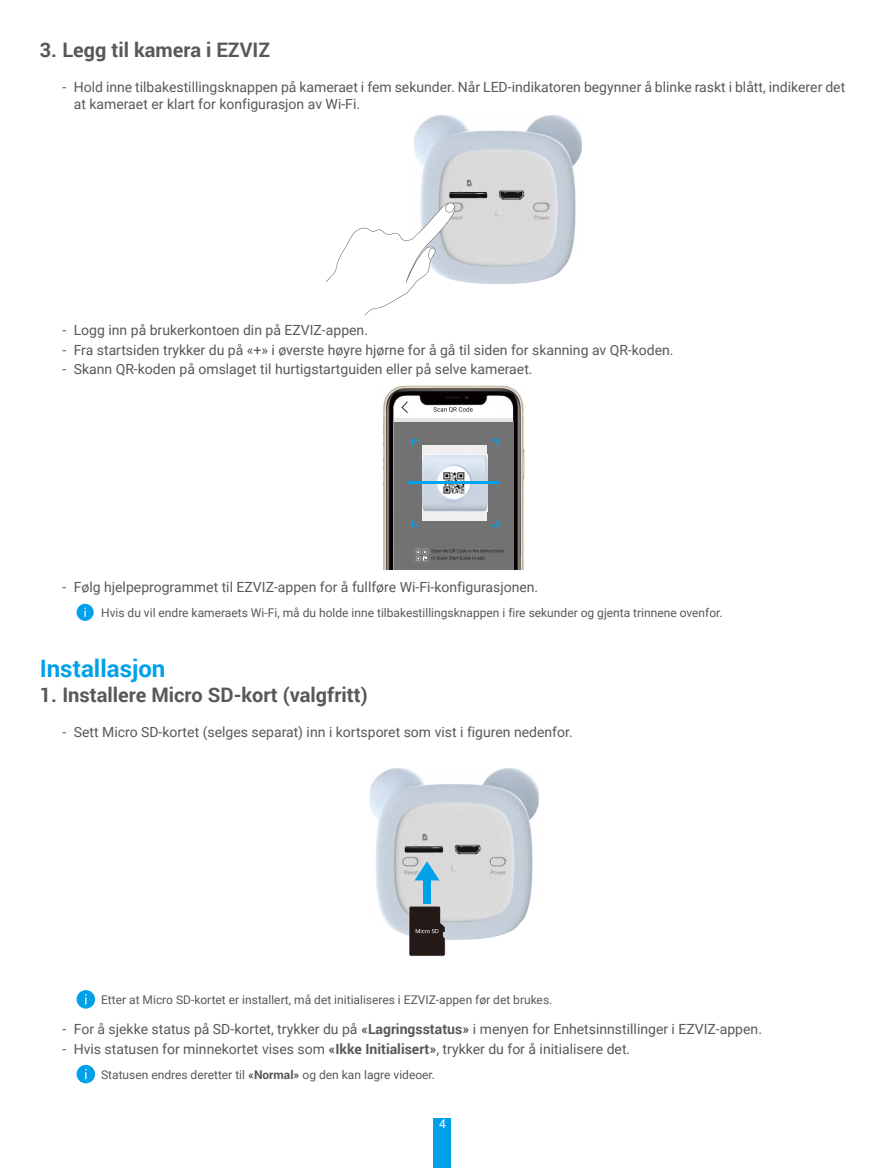
<style>
.page{position:relative;width:885px;height:1168px;background:#fff}
.page>*{position:absolute;margin:0;border:0;box-sizing:border-box;transform-origin:0 0}
.t1{font:700 24px "Roboto";color:#00a1e9}
.t2{font:700 20px "Roboto";color:#595857}
.t3{font:14px/16.8px "Roboto";color:#595857}
.t4{font:12px "Roboto";color:#595857}
.t5{font:12px "Roboto";color:#fff}
.s1{font-weight:700}
</style>
<div class="page">
<div style="left:434px;top:1118px;width:17px;height:50px;background:#00a1e9"></div>
<img style="left:414px;top:115px;width:168px;height:169px">
<svg style="left:326px;top:203px;width:129px;height:112px"></svg>
<img style="left:383px;top:386px;width:141px;height:184px">
<div style="left:394px;top:422px;width:119px;height:148px;background:#727272"></div>
<div style="left:413px;top:407px;width:83px;height:7px;background:#fff"></div>
<hr style="left:394px;top:418px;width:119px;height:3px;background:#e6e6e7">
<svg style="left:401px;top:401px;width:7px;height:12px"></svg>
<div style="left:422px;top:445px;width:65px;height:75px;background:#efeff0"></div>
<svg style="left:433px;top:407px;width:39px;height:5px"></svg>
<svg style="left:492px;top:439px;width:6px;height:7px"></svg>
<svg style="left:411px;top:439px;width:6px;height:7px"></svg>
<svg style="left:411px;top:520px;width:6px;height:7px"></svg>
<svg style="left:492px;top:520px;width:6px;height:7px"></svg>
<svg style="left:415px;top:548px;width:88px;height:13px"></svg>
<img style="left:422px;top:455px;width:65px;height:56px">
<svg style="left:437px;top:466px;width:33px;height:33px"></svg>
<img style="left:443px;top:472px;width:21px;height:21px">
<hr style="left:407px;top:482px;width:91px;height:2px;background:#00a1e9">
<div style="left:77px;top:604px;width:17px;height:17px;background:#00a1e9;border-radius:50%"></div>
<svg style="left:84px;top:608px;width:2px;height:9px"></svg>
<img style="left:369px;top:768px;width:169px;height:172px">
<div style="left:423px;top:880px;width:7px;height:24px;background:#00a1e9"></div>
<svg style="left:414px;top:861px;width:25px;height:19px"></svg>
<svg style="left:409px;top:906px;width:36px;height:50px;background:#352d2a"></svg>
<div style="left:77px;top:990px;width:18px;height:18px;background:#00a1e9;border-radius:50%"></div>
<div style="left:77px;top:1065px;width:18px;height:18px;background:#00a1e9;border-radius:50%"></div>
<h2 class="t2" style="left:40px;top:36px;width:232px">3. Legg til kamera i EZVIZ</h2>
<p class="t3" style="left:74px;top:78px;width:773px;text-indent:-11px">- Hold inne tilbakestillingsknappen på kameraet i fem sekunder. Når LED-indikatoren begynner å blinke raskt i blått, indikerer det at kameraet er klart for konfigurasjon av Wi-Fi.</p>
<p class="t3" style="left:62px;top:321px;width:307px">- Logg inn på brukerkontoen din på EZVIZ-appen.</p>
<p class="t3" style="left:62px;top:341px;width:612px">- Fra startsiden trykker du på «+» i øverste høyre hjørne for å gå til siden for skanning av QR-koden.</p>
<p class="t3" style="left:62px;top:360px;width:471px">- Skann QR-koden på omslaget til hurtigstartguiden eller på selve kameraet.</p>
<p class="t3" style="left:62px;top:578px;width:477px">- Følg hjelpeprogrammet til EZVIZ-appen for å fullføre Wi-Fi-konfigurasjonen.</p>
<p class="t4" style="left:101px;top:604px;width:623px">Hvis du vil endre kameraets Wi-Fi, må du holde inne tilbakestillingsknappen i fire sekunder og gjenta trinnene ovenfor.</p>
<h1 class="t1" style="left:40px;top:651px;width:127px">Installasjon</h1>
<h2 class="t2" style="left:40px;top:681px;width:329px">1. Installere Micro SD-kort (valgfritt)</h2>
<p class="t3" style="left:62px;top:723px;width:511px">- Sett Micro SD-kortet (selges separat) inn i kortsporet som vist i figuren nedenfor.</p>
<p class="t4" style="left:101px;top:991px;width:452px">Etter at Micro SD-kortet er installert, må det initialiseres i EZVIZ-appen før det brukes.</p>
<p class="t3" style="left:62px;top:1020px;width:701px">- For å sjekke status på SD-kortet, trykker du på <span class="s1">«Lagringsstatus»</span> i menyen for Enhetsinnstillinger i EZVIZ-appen.</p>
<p class="t3" style="left:62px;top:1040px;width:569px">- Hvis statusen for minnekortet vises som <span class="s1">«Ikke Initialisert»</span>, trykker du for å initialisere det.</p>
<p class="t4" style="left:101px;top:1066px;width:335px">Statusen endres deretter til <span class="s1">«Normal»</span> og den kan lagre videoer.</p>
<p class="t5" style="left:439px;top:1116px;width:8px">4</p>
</div>
